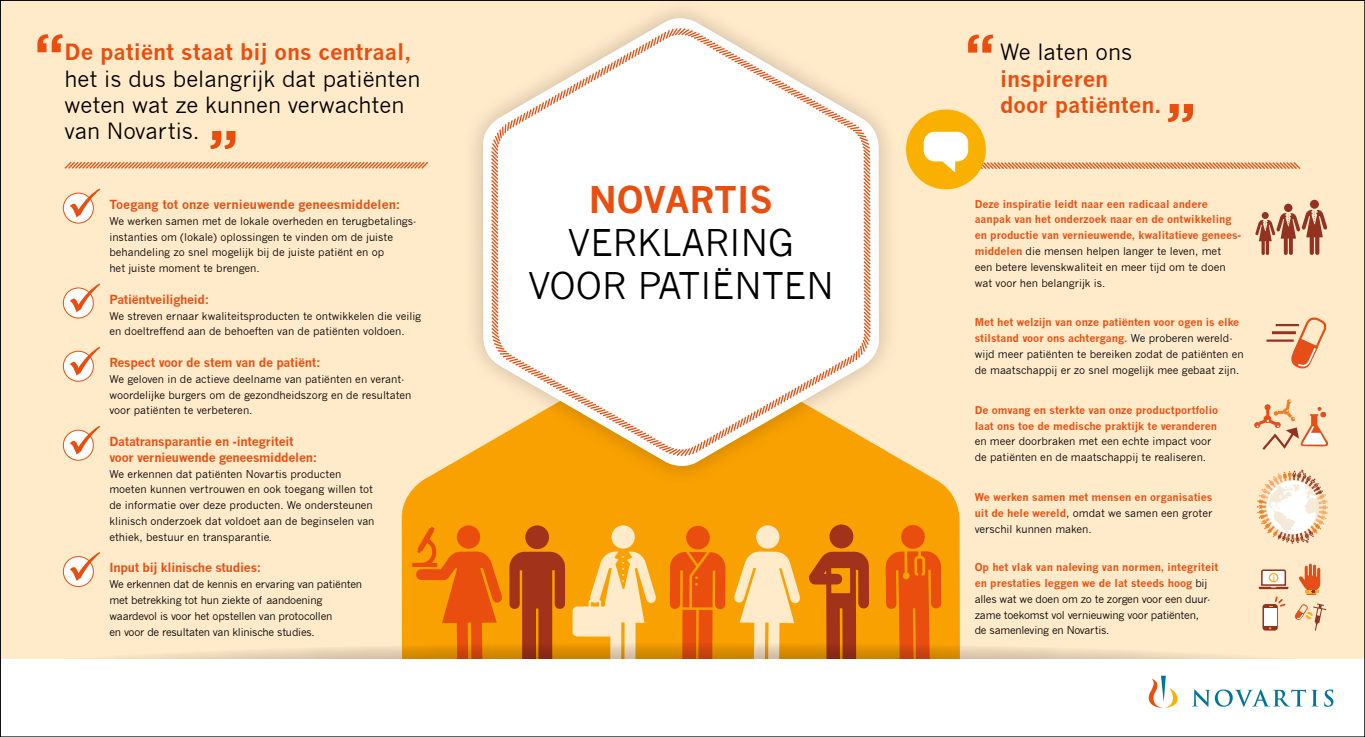
<style>
.page{position:relative;width:1365px;height:737px;background:#fff}
.page>*{position:absolute;margin:0;border:0;box-sizing:border-box;transform-origin:0 0}
.t1{font:700 56px "Gotham";color:#e94e0f}
.t2{font:35.96px/43.1px "News Gothic";color:#000;text-align:center}
.t3{font:700 35.96px "News Gothic";color:#e94e0f}
.t4{font:21.88px/26.2px "News Gothic";color:#000}
.t5{font:700 21.88px/26.2px "News Gothic";color:#e94e0f}
.t6{font:700 12.25px/15.8px "News Gothic";letter-spacing:-.02em;color:#e94e0f}
.t7{font:700 12.25px "News Gothic";color:#e94e0f}
.t8{font:10.5px/15.8px "News Gothic";color:#000}
.t9{font:700 10.5px/15.8px "News Gothic";color:#e94e0f}
.t10{font:10.5px/15.8px "News Gothic";letter-spacing:-.02em;color:#000}
.t11{font:700 7.88px "Arial";color:#f9ad1f}
.s1{font-weight:400;color:#000}
.s2{font-weight:700;color:#e94e0f}
</style>
<div class="page">
<div style="left:0;top:0;width:1364px;height:737px;background:#ffeaca"></div>
<svg style="left:401px;top:458px;width:559px;height:184px;background:#f9a50d"></svg>
<svg style="left:412px;top:526px;width:91px;height:116px;background:#f17b06"></svg>
<div style="left:756px;top:525px;width:23px;height:24px;background:#ffeaca;border-radius:50%"></div>
<svg style="left:732px;top:551px;width:69px;height:91px"></svg>
<svg style="left:572px;top:525px;width:85px;height:117px"></svg>
<div style="left:686px;top:526px;width:23px;height:23px;background:#e94e0f;border-radius:50%"></div>
<svg style="left:669px;top:552px;width:56px;height:90px;background:#ed670a"></svg>
<svg style="left:885px;top:525px;width:56px;height:117px;background:#ef6e09"></svg>
<div style="left:525px;top:525px;width:24px;height:24px;background:#a3321b;border-radius:50%"></div>
<svg style="left:509px;top:552px;width:56px;height:90px;background:#b84d14"></svg>
<svg style="left:808px;top:524px;width:60px;height:118px;background:#cd690d"></svg>
<svg style="left:63px;top:193px;width:30px;height:30px"></svg>
<div style="left:63px;top:193px;width:31px;height:30px;border:1px solid #e94e0f;border-radius:50%"></div>
<svg style="left:70px;top:189px;width:30px;height:28px"></svg>
<svg style="left:63px;top:288px;width:30px;height:30px"></svg>
<div style="left:63px;top:287px;width:31px;height:31px;border:1px solid #e94e0f;border-radius:50%"></div>
<svg style="left:70px;top:283px;width:30px;height:29px"></svg>
<svg style="left:63px;top:351px;width:30px;height:30px"></svg>
<div style="left:63px;top:351px;width:31px;height:31px;border:1px solid #e94e0f;border-radius:50%"></div>
<svg style="left:70px;top:347px;width:30px;height:28px"></svg>
<svg style="left:63px;top:430px;width:30px;height:30px"></svg>
<div style="left:63px;top:430px;width:31px;height:30px;border:1px solid #e94e0f;border-radius:50%"></div>
<svg style="left:70px;top:426px;width:30px;height:28px"></svg>
<svg style="left:63px;top:556px;width:30px;height:30px"></svg>
<div style="left:63px;top:556px;width:31px;height:31px;border:1px solid #e94e0f;border-radius:50%"></div>
<svg style="left:70px;top:552px;width:30px;height:29px"></svg>
<svg style="left:64px;top:162px;width:365px;height:7px"></svg>
<div style="left:461px;top:0;width:440px;height:487px;background:#000;opacity:.19"></div>
<svg style="left:483px;top:13px;width:395px;height:458px"></svg>
<svg style="left:489px;top:26px;width:383px;height:432px;background:#fdf0e0"></svg>
<svg style="left:1255px;top:200px;width:72px;height:55px"></svg>
<svg style="left:1288px;top:317px;width:39px;height:52px"></svg>
<hr style="left:1271px;top:331px;width:24px;height:3px;background:#933221">
<hr style="left:1275px;top:324px;width:23px;height:2px;background:#933221">
<hr style="left:1266px;top:339px;width:27px;height:3px;background:#933221">
<svg style="left:1254px;top:399px;width:74px;height:51px"></svg>
<svg style="left:1257px;top:470px;width:70px;height:74px"></svg>
<svg style="left:1299px;top:563px;width:21px;height:32px"></svg>
<svg style="left:1262px;top:604px;width:15px;height:26px"></svg>
<div style="left:1263px;top:608px;width:12px;height:18px;background:#fff"></div>
<svg style="left:1268px;top:596px;width:17px;height:11px"></svg>
<svg style="left:1258px;top:569px;width:30px;height:20px"></svg>
<div style="left:1268px;top:573px;width:10px;height:9px;border:1px solid #f9ad1f;border-radius:50%"></div>
<svg style="left:1294px;top:603px;width:32px;height:27px"></svg>
<div style="left:905px;top:110px;width:80px;height:79px;background:#f9b000;border-radius:50%"></div>
<svg style="left:923px;top:132px;width:378px;height:41px"></svg>
<svg style="left:2px;top:642px;width:1360px;height:18px"></svg>
<div style="left:0;top:660px;width:1364px;height:77px;background:#fff"></div>
<svg style="left:1193px;top:689px;width:112px;height:17px"></svg>
<svg style="left:1311px;top:689px;width:22px;height:17px"></svg>
<svg style="left:1148px;top:675px;width:30px;height:33px"></svg>
<svg style="left:689px;top:32px;width:12px;height:7px"></svg>
<h1 class="t1" style="left:34px;top:17px;width:32px">“</h1>
<h1 class="t1" style="left:964px;top:17px;width:32px">“</h1>
<h3 class="t5" style="left:64px;top:39px;width:348px">De patiënt staat bij ons centraal,</h3>
<h3 class="t4" style="left:64px;top:66px;width:357px">het is dus belangrijk dat patiënten weten wat ze kunnen verwachten van Novartis.</h3>
<h3 class="t4" style="left:999px;top:39px;width:134px">We laten ons</h3>
<h3 class="t5" style="left:999px;top:65px;width:163px">inspireren door patiënten.</h3>
<h1 class="t1" style="left:239px;top:166px;width:32px;rotate:-180deg">“</h1>
<h1 class="t1" style="left:1195px;top:139px;width:32px;rotate:-180deg">“</h1>
<h2 class="t3" style="left:589px;top:177px;width:186px">Novarti s</h2>
<h2 class="t2" style="left:528px;top:221px;width:299px">verklaring voor patiënten</h2>
<p class="t7" style="left:109px;top:197px;width:292px">Toegang tot onze vernieuwende geneesmiddelen:</p>
<p class="t8" style="left:109px;top:213px;width:309px">We werken samen met de lokale overheden en terugbetalings&shy;instanties om (lokale) oplossingen te vinden om de juiste behandeling zo snel mogelijk bij de juiste patiënt en op<br>het juiste moment te brengen.</p>
<p class="t9" style="left:974px;top:196px;width:268px">Deze inspiratie leidt naar een radicaal andere aanpak van het onderzoek naar en de ontwikkeling en productie van vernieuwende, kwalitatieve genees&shy;middelen <span class="s1">die mensen helpen langer te leven, met<br>een betere levenskwaliteit en meer tijd om te doen wat voor hen belangrijk is.</span></p>
<p class="t6" style="left:109px;top:291px;width:101px">Patiëntveiligheid:</p>
<p class="t8" style="left:109px;top:308px;width:313px">We streven ernaar kwaliteitsproducten te ontwikkelen die veilig en doeltreffend aan de behoeften van de patiënten voldoen.</p>
<p class="t8" style="left:974px;top:315px;width:270px"><span class="s2">Met het welzijn van onze patiënten voor ogen is elke stilstand voor ons achtergang.</span> We proberen wereld&shy;wijd meer patiënten te bereiken zodat de patiënten en de maatschappij er zo snel mogelijk mee gebaat zijn.</p>
<p class="t6" style="left:109px;top:354px;width:213px">Respect voor de stem van de patiënt:</p>
<p class="t8" style="left:109px;top:371px;width:303px">We geloven in de actieve deelname van patiënten en verant&shy;woordelijke burgers om de gezondheidszorg en de resultaten voor patiënten te verbeteren.</p>
<p class="t9" style="left:974px;top:402px;width:245px">De omvang en sterkte van onze productportfolio laat ons toe de medische praktijk te veranderen</p>
<p class="t8" style="left:974px;top:433px;width:238px">en meer doorbraken met een echte impact voor de patiënten en de maatschappij te realiseren.</p>
<p class="t6" style="left:109px;top:433px;width:209px">Datatransparantie en -integriteit voor vernieuwende geneesmiddelen:</p>
<p class="t8" style="left:109px;top:466px;width:266px">We erkennen dat patiënten Novartis producten moeten kunnen vertrouwen en ook toegang willen tot de informatie over deze producten. We ondersteunen klinisch onderzoek dat voldoet aan de beginselen van ethiek, bestuur en transparantie.</p>
<p class="t9" style="left:974px;top:489px;width:239px;text-align:justify">We werken samen met mensen en organisaties uit de hele wereld<span class="s1">, omdat we samen een groter verschil kunnen maken.</span></p>
<p class="t6" style="left:109px;top:560px;width:153px">Input bij klinische studies:</p>
<p class="t10" style="left:109px;top:576px;width:254px">We erkennen dat de kennis en ervaring van patiënten met betrekking tot hun ziekte of aandoening waardevol is voor het opstellen van protocollen<br>en voor de resultaten van klinische studies.</p>
<p class="t10" style="left:974px;top:559px;width:245px"><span class="s2">Op het vlak van naleving van normen, integriteit en prestaties leggen we de lat steeds hoog</span> bij alles wat we doen om zo te zorgen voor een duur&shy;zame toekomst vol vernieuwing voor patiënten,<br>de samenleving en Novartis.</p>
<p class="t11" style="left:1272px;top:573px;width:4px">i</p>
</div>
